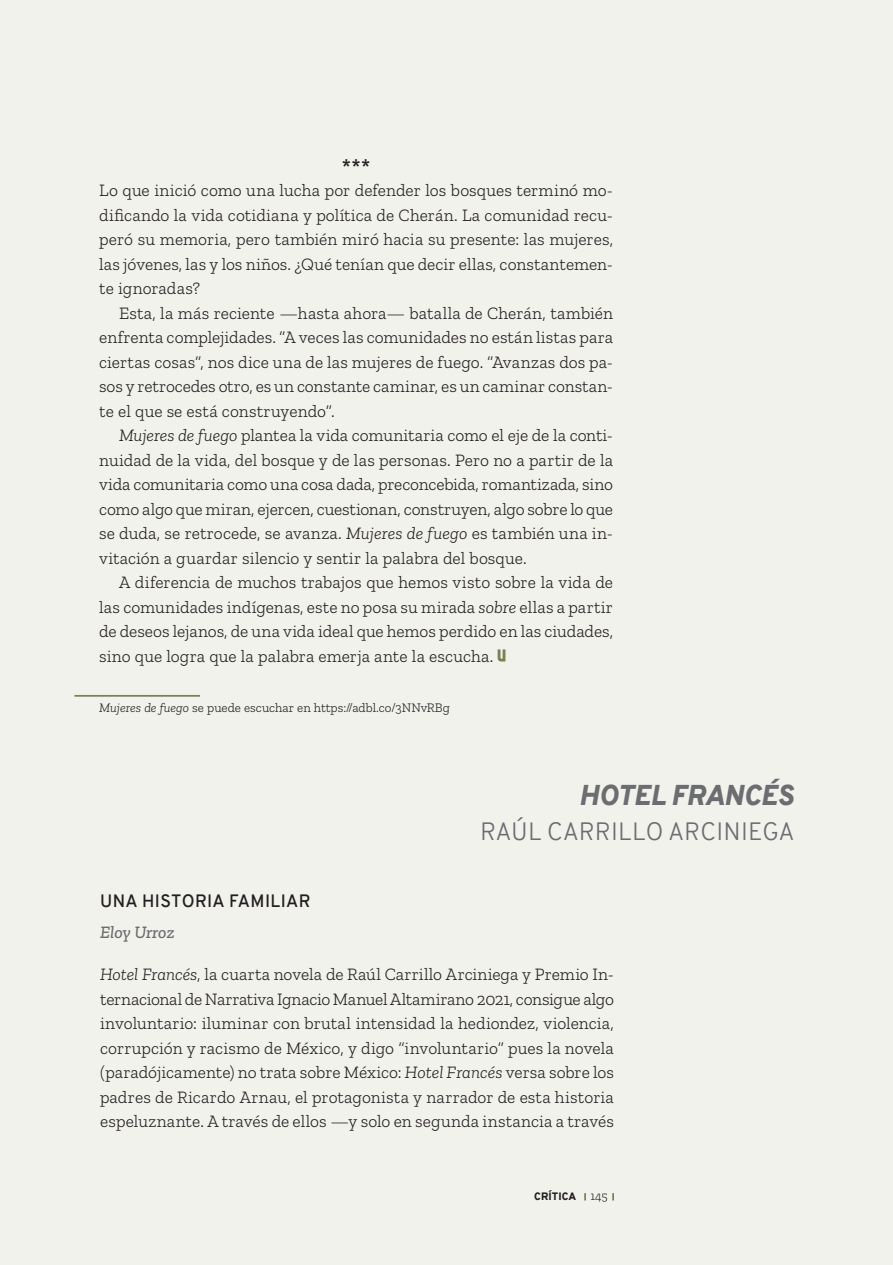
<style>
.page{position:relative;width:893px;height:1265px;background:#f2f2ed}
.page>*{position:absolute;margin:0;border:0;box-sizing:border-box;transform-origin:0 0}
.Reseña_título_genera{font:italic 900 28px "Overpass";letter-spacing:.01em;color:#6c6d70}
.Reseña_subtítulo_gen{font:300 24.5px "Overpass";letter-spacing:.01em;color:#6c6d70}
.Cuerpo_del_texto{font:300 17.5px/24.5px "Zilla Slab";letter-spacing:.005em;color:#231f20;text-align:justify}
.Reseña_subtítulo{font:600 17.5px "Overpass";letter-spacing:.02em;color:#231f20}
.Reseña_autor{font:italic 500 17.5px "Zilla Slab";color:#6c6d70}
.Pleca_Dossier{font:300 13.12px "Zilla Slab";color:#231f20}
.t1{font:900 10.5px "Overpass";letter-spacing:.01em;color:#231f20}
.s1{font-style:italic}
.s2{font-family:"Zilla Slab";font-weight:300;font-size:12.25px}
</style>
<div class="page">
<svg style="left:584px;top:1193px;width:2px;height:7px"></svg>
<svg style="left:612px;top:1193px;width:2px;height:7px"></svg>
<svg style="left:498px;top:649px;width:7px;height:13px"></svg>
<hr style="left:74px;top:695px;width:126px;height:2px;background:#788353">
<p class="Reseña_subtítulo" style="left:342px;top:153px;width:30px">***</p>
<p class="Cuerpo_del_texto" style="left:99px;top:178px;width:515px">Lo que inició como una lucha por defender los bosques terminó mo&shy;dificando la vida cotidiana y política de Cherán. La comunidad recu&shy;peró su memoria, pero también miró hacia su presente: las mujeres, las jóvenes, las y los niños. ¿Qué tenían que decir ellas, constantemen&shy;te ignoradas?</p>
<p class="Cuerpo_del_texto" style="left:99px;top:301px;width:515px;text-indent:20px">Esta, la más reciente —hasta ahora— batalla de Cherán, también enfrenta complejidades. “A veces las comunidades no están listas para ciertas cosas”, nos dice una de las mujeres de fuego. “Avanzas dos pa&shy;sos y retrocedes otro, es un constante caminar, es un caminar constan&shy;te el que se está construyendo”.</p>
<p class="Cuerpo_del_texto" style="left:99px;top:423px;width:515px;text-indent:20px"><span class="s1">Mujeres de fuego</span> plantea la vida comunitaria como el eje de la conti&shy;nuidad de la vida, del bosque y de las personas. Pero no a partir de la vida comunitaria como una cosa dada, preconcebida, romantizada, sino como algo que miran, ejercen, cuestionan, construyen, algo sobre lo que se duda, se retrocede, se avanza. <span class="s1">Mujeres de fuego</span> es también una in&shy;vitación a guardar silencio y sentir la palabra del bosque.</p>
<p class="Cuerpo_del_texto" style="left:99px;top:570px;width:515px;text-indent:20px">A diferencia de muchos trabajos que hemos visto sobre la vida de las comunidades indígenas, este no posa su mirada <span class="s1">sobre</span> ellas a partir de deseos lejanos, de una vida ideal que hemos perdido en las ciudades, sino que logra que la palabra emerja ante la escucha.</p>
<p class="Pleca_Dossier" style="left:99px;top:700px;width:352px"><span class="s1">Mujeres de fuego</span> se puede escuchar en https://adbl.co/3NNvRBg</p>
<p class="Reseña_título_genera" style="left:579px;top:775px;width:216px">HOTEL FRANCÉS</p>
<p class="Reseña_subtítulo_gen" style="left:480px;top:814px;width:316px">RAÚL CARRILLO ARCINIEGA</p>
<p class="Reseña_subtítulo" style="left:100px;top:888px;width:212px">UNA HISTORIA FAMILIAR</p>
<p class="Reseña_autor" style="left:100px;top:922px;width:76px">Eloy Urroz</p>
<p class="Cuerpo_del_texto" style="left:100px;top:962px;width:515px"><span class="s1">Hotel Francés</span>, la cuarta novela de Raúl Carrillo Arciniega y Premio In&shy;ternacional de Narrativa Ignacio Manuel Altamirano 2021, consigue algo involuntario: iluminar con brutal intensidad la hediondez, violencia, corrupción y racismo de México, y digo “involuntario” pues la novela (paradójicamente) no trata sobre México: <span class="s1">Hotel Francés</span> versa sobre los padres de Ricardo Arnau, el protagonista y narrador de esta historia espeluznante. A través de ellos —y solo en segunda instancia a través</p>
<p class="t1" style="left:534px;top:1189px;width:75px">CRÍTICA <span class="s2">145</span></p>
</div>
